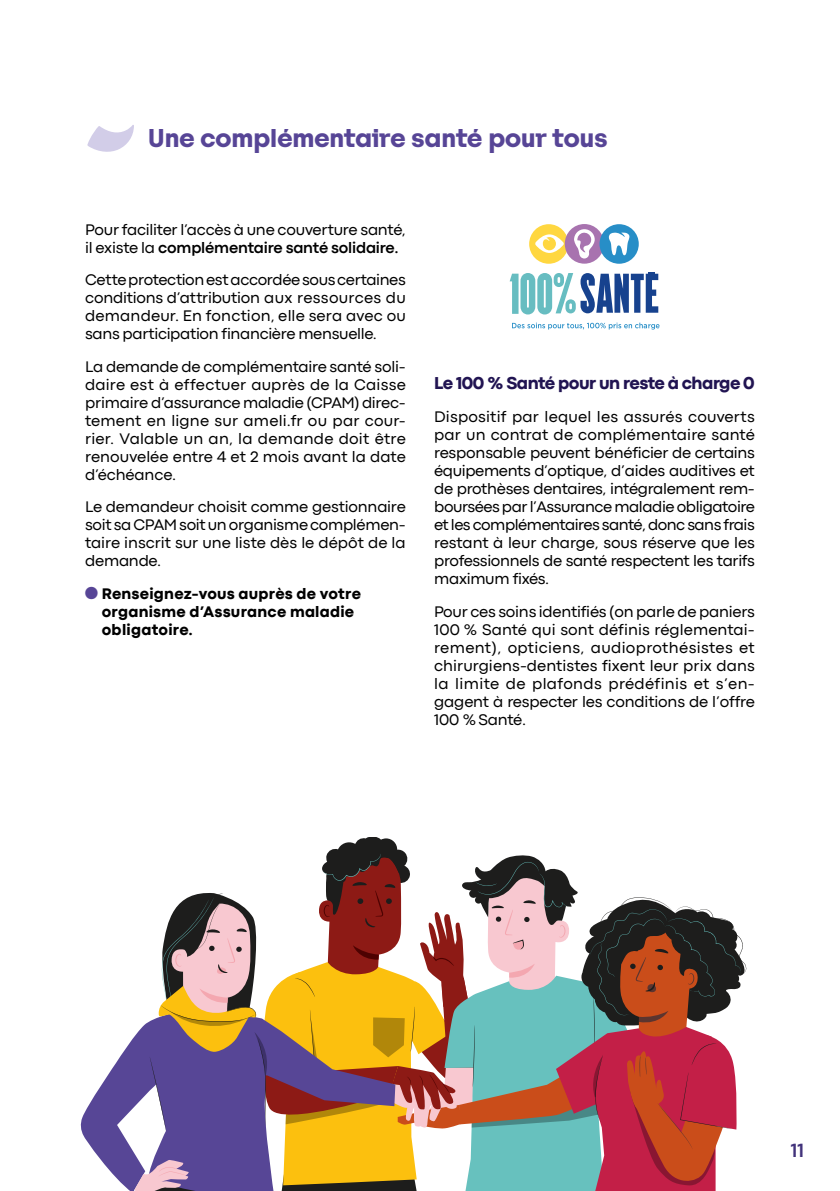
<style>
.page{position:relative;width:840px;height:1191px;background:#fff}
.page>*{position:absolute;margin:0;border:0;box-sizing:border-box;transform-origin:0 0}
.Titre_1{font:700 24px "Tosh A";color:#574596}
.t1{font:700 20px "Codec Pro";color:#42337b}
.Sous_titre{font:800 18px "Codec Pro";letter-spacing:-.03em;color:#211452}
.TEXTE_COURANT{font:16px/18px "Codec Pro";letter-spacing:-.01em;color:#000;text-align:justify}
.TXT_fkeches{font:800 16px/18px "Codec Pro";letter-spacing:.015em;color:#000}
.s1{font-weight:700}
.s2{font-family:"Tosh A";font-weight:700;color:#574596}
</style>
<div class="page">
<svg style="left:80px;top:837px;width:666px;height:354px"></svg>
<svg style="left:512px;top:323px;width:147px;height:6px"></svg>
<div style="left:529px;top:224px;width:39px;height:40px;background:#ffd740;border-radius:50%"></div>
<svg style="left:535px;top:234px;width:28px;height:19px"></svg>
<div style="left:564px;top:224px;width:39px;height:40px;background:#a873af;border-radius:50%"></div>
<svg style="left:574px;top:229px;width:20px;height:29px"></svg>
<div style="left:599px;top:224px;width:39px;height:40px;background:#278ec7;border-radius:50%"></div>
<svg style="left:608px;top:232px;width:21px;height:23px"></svg>
<svg style="left:509px;top:272px;width:149px;height:42px"></svg>
<svg style="left:87px;top:125px;width:47px;height:27px"></svg>
<p class="Titre_1" style="left:148px;top:125px;width:460px">Une complémentaire santé pour tous</p>
<p class="TEXTE_COURANT" style="left:85px;top:220px;width:322px">Pour faciliter l’accès à une couverture santé, il existe la <span class="s1">complémentaire santé solidaire.</span></p>
<p class="TEXTE_COURANT" style="left:85px;top:271px;width:322px">Cette protection est accordée sous certaines conditions d’attribution aux ressources du demandeur. En fonction, elle sera avec ou sans participation financière mensuelle.</p>
<p class="TEXTE_COURANT" style="left:85px;top:357px;width:322px">La demande de complémentaire santé soli&shy;daire est à effectuer auprès de la Caisse primaire d’assurance maladie (CPAM) direc&shy;tement en ligne sur ameli.fr ou par cour&shy;rier. Valable un an, la demande doit être renouvelée entre 4 et 2 mois avant la date d’échéance.</p>
<p class="TEXTE_COURANT" style="left:85px;top:497px;width:322px">Le demandeur choisit comme gestionnaire soit sa CPAM soit un organisme complémen&shy;taire inscrit sur une liste dès le dépôt de la demande.</p>
<p class="TXT_fkeches" style="left:102px;top:584px;width:261px;text-indent:-17px"><span class="s2">⚫</span> Renseignez-vous auprès de votre organisme d’Assurance maladie obligatoire.</p>
<p class="Sous_titre" style="left:434px;top:372px;width:322px">Le 100 % Santé pour un reste à charge 0</p>
<p class="TEXTE_COURANT" style="left:434px;top:407px;width:322px">Dispositif par lequel les assurés couverts par un contrat de complémentaire santé responsable peuvent bénéficier de certains équipements d’optique, d’aides auditives et de prothèses dentaires, intégralement rem&shy;boursées par l’Assurance maladie obligatoire et les complémentaires santé, donc sans frais restant à leur charge, sous réserve que les professionnels de santé respectent les tarifs maximum fixés.</p>
<p class="TEXTE_COURANT" style="left:434px;top:602px;width:322px">Pour ces soins identifiés (on parle de paniers 100 % Santé qui sont définis réglementai&shy;rement), opticiens, audioprothésistes et chirurgiens-dentistes fixent leur prix dans la limite de plafonds prédéfinis et s’en&shy;gagent à respecter les conditions de l’offre 100 % Santé.</p>
<p class="t1" style="left:790px;top:1138px;width:15px">11</p>
</div>
